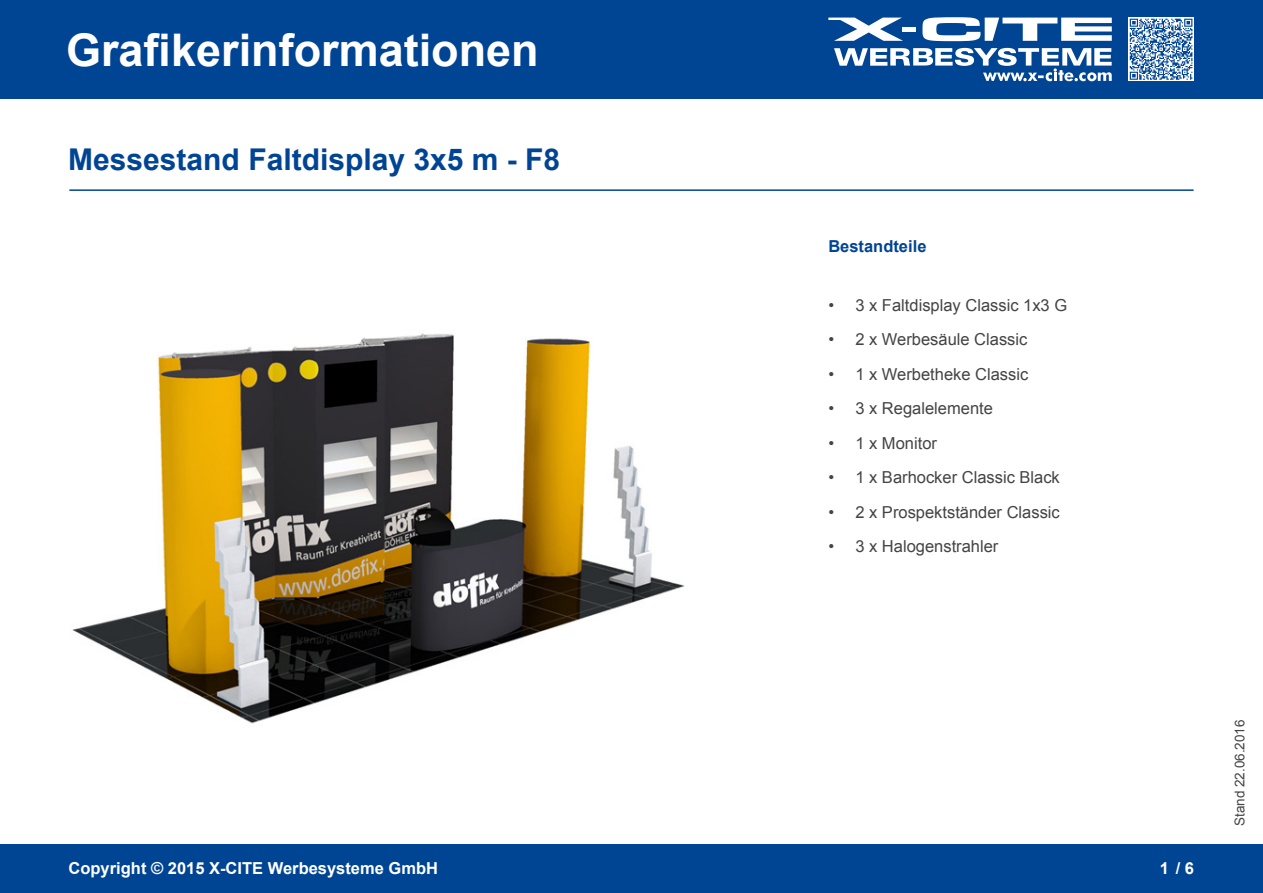
<style>
.page{position:relative;width:1263px;height:893px;background:#fff}
.page>*{position:absolute;margin:0;border:0;box-sizing:border-box;transform-origin:0 0}
.t1{font:700 45px "Arial";color:#fff}
.t2{font:700 30px "Arial";color:#004494}
.t3{font:16.5px "Arial";color:#444}
.t4{font:700 16.5px "Arial";color:#fff}
.t5{font:700 16.5px "Arial";color:#004494}
.t6{font:13.5px "Arial";color:#444}
</style>
<div class="page">
<div style="left:0;top:0;width:1263px;height:98px;background:#004494"></div>
<svg style="left:922px;top:17px;width:190px;height:24px"></svg>
<svg style="left:828px;top:18px;width:75px;height:23px"></svg>
<hr style="left:902px;top:27px;width:13px;height:4px;background:#fff">
<svg style="left:834px;top:48px;width:278px;height:33px"></svg>
<svg style="left:1128px;top:18px;width:65px;height:63px"></svg>
<svg style="left:1130px;top:19px;width:62px;height:61px"></svg>
<div style="left:0;top:844px;width:1263px;height:49px;background:#004494"></div>
<hr style="left:69px;top:189px;width:1124px;height:2px;background:#004494">
<img style="left:72px;top:333px;width:613px;height:391px">
<h1 class="t1" style="left:66px;top:20px;width:474px">Grafikerinformationen</h1>
<h2 class="t2" style="left:68px;top:140px;width:493px">Messestand Faltdisplay 3x5 m - F8</h2>
<p class="t5" style="left:828px;top:235px;width:100px">Bestandteile</p>
<p class="t3" style="left:828px;top:294px;width:240px">• 3 x Faltdisplay Classic 1x3 G</p>
<p class="t3" style="left:828px;top:329px;width:201px">• 2 x Werbesäule Classic</p>
<p class="t3" style="left:828px;top:363px;width:201px">• 1 x Werbetheke Classic</p>
<p class="t3" style="left:828px;top:398px;width:166px">• 3 x Regalelemente</p>
<p class="t3" style="left:828px;top:432px;width:110px">• 1 x Monitor</p>
<p class="t3" style="left:828px;top:467px;width:233px">• 1 x Barhocker Classic Black</p>
<p class="t3" style="left:828px;top:501px;width:233px">• 2 x Prospektständer Classic</p>
<p class="t3" style="left:828px;top:536px;width:172px">• 3 x Halogenstrahler</p>
<p class="t4" style="left:69px;top:857px;width:371px">Copyright © 2015 X-CITE Werbesysteme GmbH</p>
<p class="t4" style="left:1160px;top:857px;width:36px">1 / 6</p>
<p class="t6" style="left:1231px;top:826px;width:108px;rotate:-90deg">Stand 22.06.2016</p>
</div>
